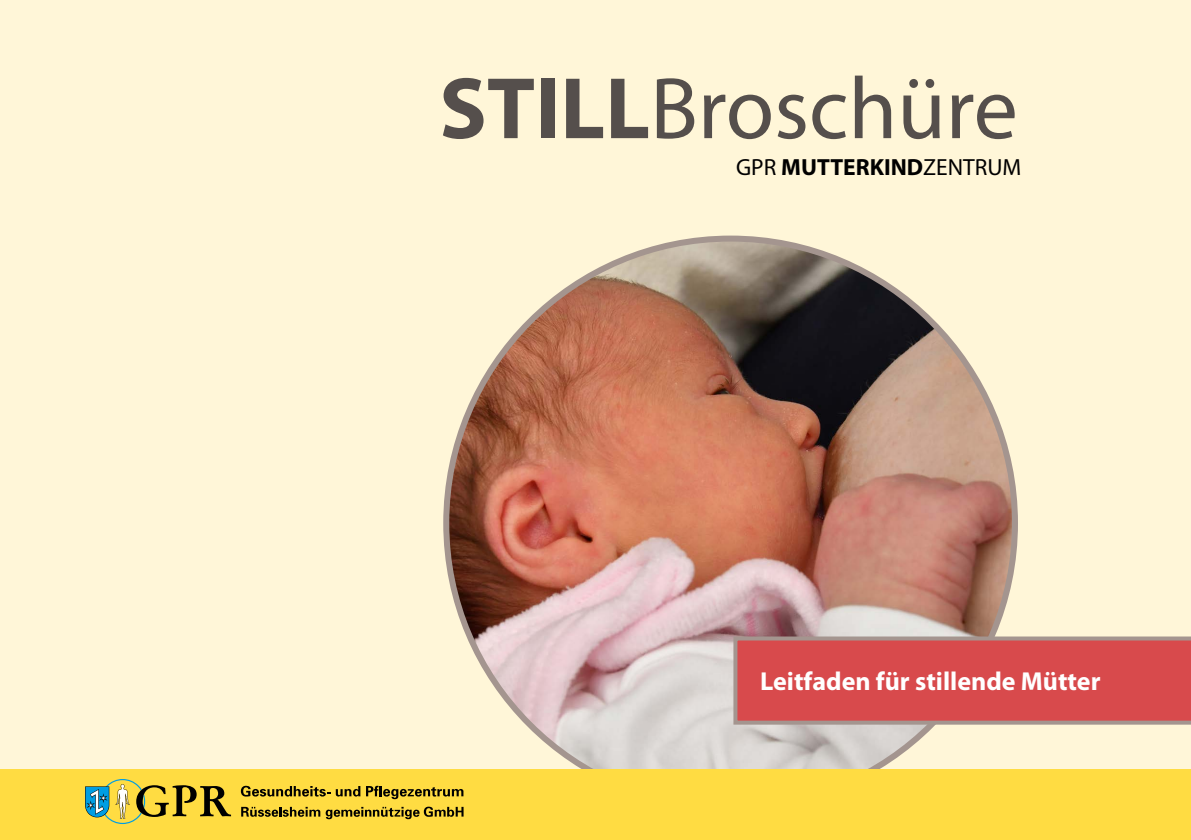
<style>
.page{position:relative;width:1191px;height:840px;background:#fff}
.page>*{position:absolute;margin:0;border:0;box-sizing:border-box;transform-origin:0 0}
.t1{font:88px "Myriad Pro";color:#554f4c}
.headline_myriad_13_1{font:700 26px "Myriad Pro";color:#fff}
.t2{font:23.4px "Myriad Pro";color:#000}
.s1{font-weight:700}
</style>
<div class="page">
<div style="left:0;top:0;width:1191px;height:839px;background:#fff6d8"></div>
<img style="left:446px;top:238px;width:569px;height:569px;border-radius:284px">
<svg style="left:733px;top:636px;width:458px;height:88px;background:#d35153"></svg>
<div style="left:0;top:768px;width:1191px;height:71px;background:#ffdc42"></div>
<svg style="left:241px;top:785px;width:89px;height:11px"></svg>
<svg style="left:336px;top:786px;width:24px;height:10px"></svg>
<svg style="left:366px;top:785px;width:97px;height:13px"></svg>
<svg style="left:241px;top:806px;width:79px;height:10px"></svg>
<svg style="left:326px;top:806px;width:137px;height:12px"></svg>
<svg style="left:85px;top:779px;width:146px;height:44px"></svg>
<p class="t1" style="left:439px;top:54px;width:580px"><span class="s1">STILL</span>Broschüre</p>
<p class="t2" style="left:736px;top:153px;width:287px">GPR <span class="s1">MUTTERKIND</span>ZENTRUM</p>
<p class="headline_myriad_13_1" style="left:760px;top:664px;width:342px">Leitfaden für stillende Mütter</p>
</div>
